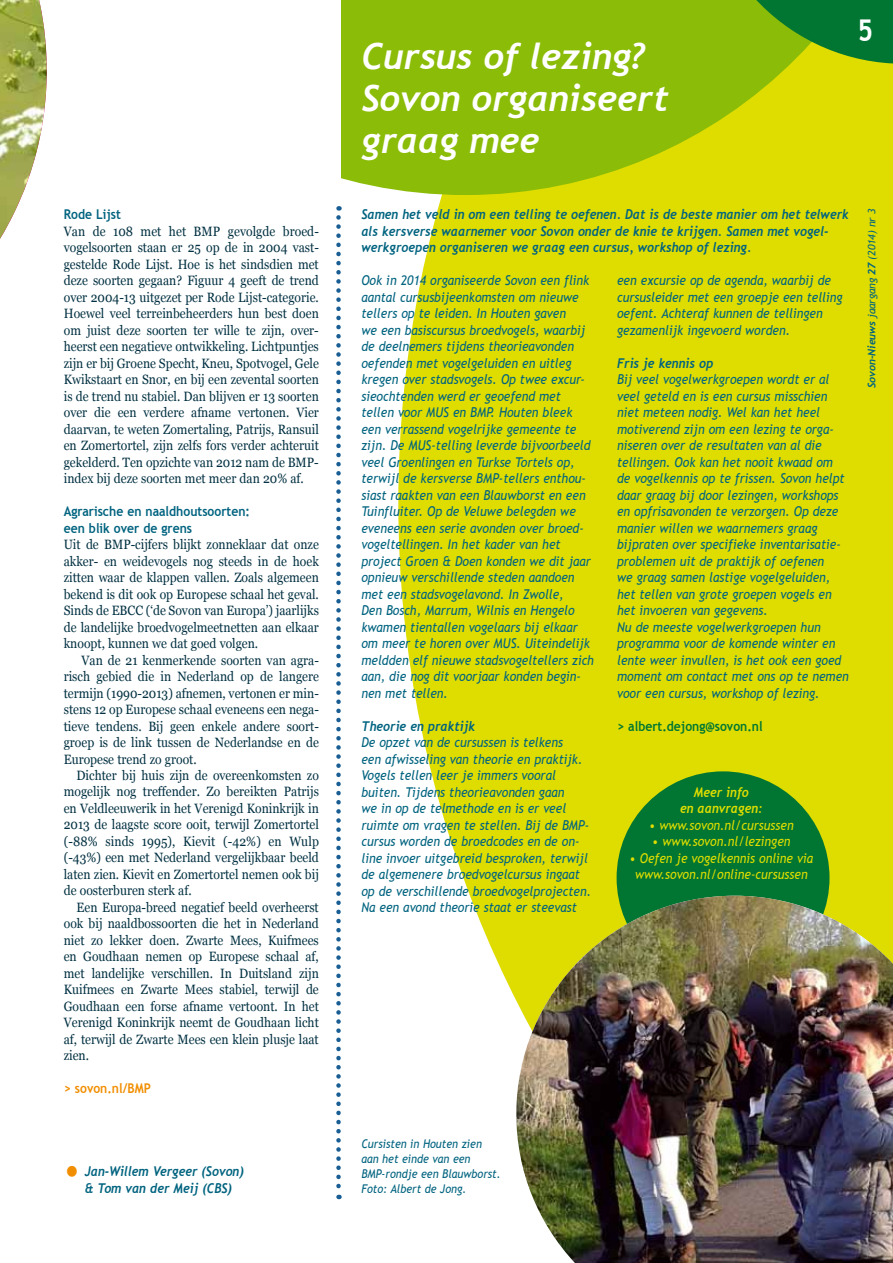
<style>
.page{position:relative;width:893px;height:1263px;background:#fff}
.page>*{position:absolute;margin:0;border:0;box-sizing:border-box;transform-origin:0 0}
.t1{font:italic 700 36px/42px "Trebuchet";color:#fff}
.t2{font:700 30px "Trebuchet MS";color:#fff;scale:.9 1}
.t3{font:italic 13.5px/16.5px "Trebuchet MS";color:#00637f;scale:.9 1}
.t4{font:13.5px/16.5px "Georgia";color:#003041;text-align:justify;scale:.9 1}
.t5{font:italic 700 13.5px/16.5px "Trebuchet";color:#00637f;scale:.9 1}
.t6{font:italic 13.5px/16.5px "Trebuchet MS";color:#dfdd00;text-align:center;scale:.9 1}
.t7{font:700 13.5px/16.5px "Trebuchet MS";color:#00637f;scale:.9 1}
.t8{font:700 13.5px "Trebuchet MS";color:#007632;scale:.9 1}
.t9{font:italic 700 13.5px/16.5px "Trebuchet";color:#dfdd00;text-align:center;scale:.9 1}
.t10{font:700 13.5px "Trebuchet MS";color:#f18e00;scale:.9 1}
.t11{font:italic 12px/15px "Trebuchet MS";color:#00637f;scale:.9 1}
.t12{font:italic 10.5px "Trebuchet MS";letter-spacing:-.01em;color:#00637f}
.s1{font-family:"Trebuchet MS";font-style:normal;font-size:34.5px;color:#f18e00}
.s2{font-family:"Trebuchet";font-weight:700}
</style>
<div class="page">
<svg style="left:398px;top:195px;width:495px;height:805px;background:#e1df12"></svg>
<svg style="left:341px;top:0;width:552px;height:195px;background:#a3c507"></svg>
<svg style="left:336px;top:217px;width:5px;height:982px"></svg>
<svg style="left:702px;top:0;width:191px;height:64px;background:#4f9d1b"></svg>
<div style="left:617px;top:771px;width:212px;height:213px;background:#007632;border-radius:50%"></div>
<img style="left:516px;top:896px;width:377px;height:367px">
<img style="left:0;top:0;width:47px;height:239px">
<p class="t7" style="left:64px;top:206px;width:65px">Rode Lijst</p>
<p class="t4" style="left:64px;top:223px;width:285px">Van de 108 met het BMP gevolgde broed&shy;vogelsoorten staan er 25 op de in 2004 vast&shy;gestelde Rode Lijst. Hoe is het sindsdien met deze soorten gegaan? Figuur 4 geeft de trend over 2004-13 uitgezet per Rode Lijst-categorie.<br>Hoewel veel terreinbeheerders hun best doen om juist deze soorten ter wille te zijn, over&shy;heerst een negatieve ontwikkeling. Lichtpuntjes zijn er bij Groene Specht, Kneu, Spotvogel, Gele Kwikstaart en Snor, en bij een zevental soorten is de trend nu stabiel. Dan blijven er 13 soorten over die een verdere afname vertonen. Vier daarvan, te weten Zomertaling, Patrijs, Ransuil en Zomertortel, zijn zelfs fors verder achteruit gekelderd. Ten opzichte van 2012 nam de BMP&shy;index bij deze soorten met meer dan 20% af.</p>
<p class="t7" style="left:64px;top:503px;width:208px">Agrarische en naaldhoutsoorten: een blik over de grens</p>
<p class="t4" style="left:64px;top:536px;width:285px">Uit de BMP-cijfers blijkt zonneklaar dat onze akker- en weidevogels nog steeds in de hoek zitten waar de klappen vallen. Zoals algemeen bekend is dit ook op Europese schaal het geval.<br>Sinds de EBCC (‘de Sovon van Europa’) jaarlijks de landelijke broedvogelmeetnetten aan elkaar knoopt, kunnen we dat goed volgen.</p>
<p class="t4" style="left:64px;top:652px;width:285px;text-indent:18px">Van de 21 kenmerkende soorten van agra&shy;risch gebied die in Nederland op de langere termijn (1990-2013) afnemen, vertonen er min&shy;stens 12 op Europese schaal eveneens een nega&shy;tieve tendens. Bij geen enkele andere soort&shy;groep is de link tussen de Nederlandse en de Europese trend zo groot.</p>
<p class="t4" style="left:64px;top:767px;width:285px;text-indent:13px">Dichter bij huis zijn de overeenkomsten zo mogelijk nog treffender. Zo bereikten Patrijs en Veldleeuwerik in het Verenigd Koninkrijk in 2013 de laagste score ooit, terwijl Zomertortel (-88% sinds 1995), Kievit (-42%) en Wulp (-43%) een met Nederland vergelijkbaar beeld laten zien. Kievit en Zomertortel nemen ook bij de oosterburen sterk af.</p>
<p class="t4" style="left:64px;top:899px;width:285px;text-indent:13px">Een Europa-breed negatief beeld overheerst ook bij naaldbossoorten die het in Nederland niet zo lekker doen. Zwarte Mees, Kuifmees en Goudhaan nemen op Europese schaal af, met landelijke verschillen. In Duitsland zijn Kuifmees en Zwarte Mees stabiel, terwijl de Goudhaan een forse afname vertoont. In het Verenigd Koninkrijk neemt de Goudhaan licht af, terwijl de Zwarte Mees een klein plusje laat zien.</p>
<p class="t10" style="left:64px;top:1080px;width:98px">&gt; sovon.nl/BMP</p>
<p class="t5" style="left:85px;top:1163px;width:178px;text-indent:-21px"><span class="s1">•</span> Jan-Willem Vergeer (Sovon) &amp; Tom van der Meij (CBS)</p>
<h1 class="t1" style="left:361px;top:36px;width:309px">Cursus of lezing?<br>Sovon organiseert graag mee</h1>
<h2 class="t2" style="left:858px;top:11px;width:19px">5</h2>
<p class="t5" style="left:361px;top:206px;width:543px">Samen het veld in om een telling te oefenen. Dat is de beste manier om het telwerk als kersverse waarnemer voor Sovon onder de knie te krijgen. Samen met vogel&shy;werkgroepen organiseren we graag een cursus, workshop of lezing.</p>
<p class="t3" style="left:361px;top:272px;width:260px">Ook in 2014 organiseerde Sovon een flink aantal cursusbijeenkomsten om nieuwe tellers op te leiden. In Houten gaven<br>we een basiscursus broedvogels, waarbij de deelnemers tijdens theorieavonden oefenden met vogelgeluiden en uitleg kregen over stadsvogels. Op twee excur&shy;sieochtenden werd er geoefend met tellen voor MUS en BMP. Houten bleek een verrassend vogelrijke gemeente te zijn. De MUS-telling leverde bijvoorbeeld veel Groenlingen en Turkse Tortels op, terwijl de kersverse BMP-tellers enthou&shy;siast raakten van een Blauwborst en een Tuinfluiter. Op de Veluwe belegden we eveneens een serie avonden over broed&shy;vogeltellingen. In het kader van het project Groen &amp; Doen konden we dit jaar opnieuw verschillende steden aandoen met een stadsvogelavond. In Zwolle,<br>Den Bosch, Marrum, Wilnis en Hengelo kwamen tientallen vogelaars bij elkaar om meer te horen over MUS. Uiteindelijk meldden elf nieuwe stadsvogeltellers zich aan, die nog dit voorjaar konden begin&shy;nen met tellen.</p>
<p class="t5" style="left:361px;top:717px;width:128px">Theorie en praktijk</p>
<p class="t3" style="left:361px;top:734px;width:257px">De opzet van de cursussen is telkens<br>een afwisseling van theorie en praktijk.<br>Vogels tellen leer je immers vooral buiten. Tijdens theorieavonden gaan<br>we in op de telmethode en is er veel ruimte om vragen te stellen. Bij de BMP&shy;cursus worden de broedcodes en de on&shy;line invoer uitgebreid besproken, terwijl de algemenere broedvogelcursus ingaat op de verschillende broedvogelprojecten.<br>Na een avond theorie staat er steevast</p>
<p class="t3" style="left:617px;top:272px;width:252px">een excursie op de agenda, waarbij de cursusleider met een groepje een telling oefent. Achteraf kunnen de tellingen gezamenlijk ingevoerd worden.</p>
<p class="t5" style="left:617px;top:355px;width:108px">Fris je kennis op</p>
<p class="t3" style="left:617px;top:371px;width:259px">Bij veel vogelwerkgroepen wordt er al veel geteld en is een cursus misschien niet meteen nodig. Wel kan het heel motiverend zijn om een lezing te orga&shy;niseren over de resultaten van al die tellingen. Ook kan het nooit kwaad om de vogelkennis op te frissen. Sovon helpt daar graag bij door lezingen, workshops en opfrisavonden te verzorgen. Op deze manier willen we waarnemers graag bijpraten over specifieke inventarisatie&shy;problemen uit de praktijk of oefenen<br>we graag samen lastige vogelgeluiden, het tellen van grote groepen vogels en het invoeren van gegevens.<br>Nu de meeste vogelwerkgroepen hun programma voor de komende winter en lente weer invullen, is het ook een goed moment om contact met ons op te nemen voor een cursus, workshop of lezing.</p>
<p class="t8" style="left:617px;top:717px;width:163px">&gt; albert.dejong@sovon.nl</p>
<p class="t9" style="left:680px;top:784px;width:93px">Meer info<br>en aanvragen:</p>
<p class="t6" style="left:649px;top:817px;width:162px">• www.sovon.nl/cursussen</p>
<p class="t6" style="left:652px;top:833px;width:155px">• www.sovon.nl/lezingen</p>
<p class="t6" style="left:629px;top:850px;width:206px">• Oefen je vogelkennis online via www.sovon.nl/online-cursussen</p>
<p class="t12" style="left:865px;top:388px;width:181px;rotate:-90deg"><span class="s2">Sovon-Nieuws</span> jaargang <span class="s2">27</span> (2014) nr 3</p>
<p class="t11" style="left:361px;top:1136px;width:156px">Cursisten in Houten zien aan het einde van een<br>BMP-rondje een Blauwborst.<br>Foto: Albert de Jong.</p>
</div>
